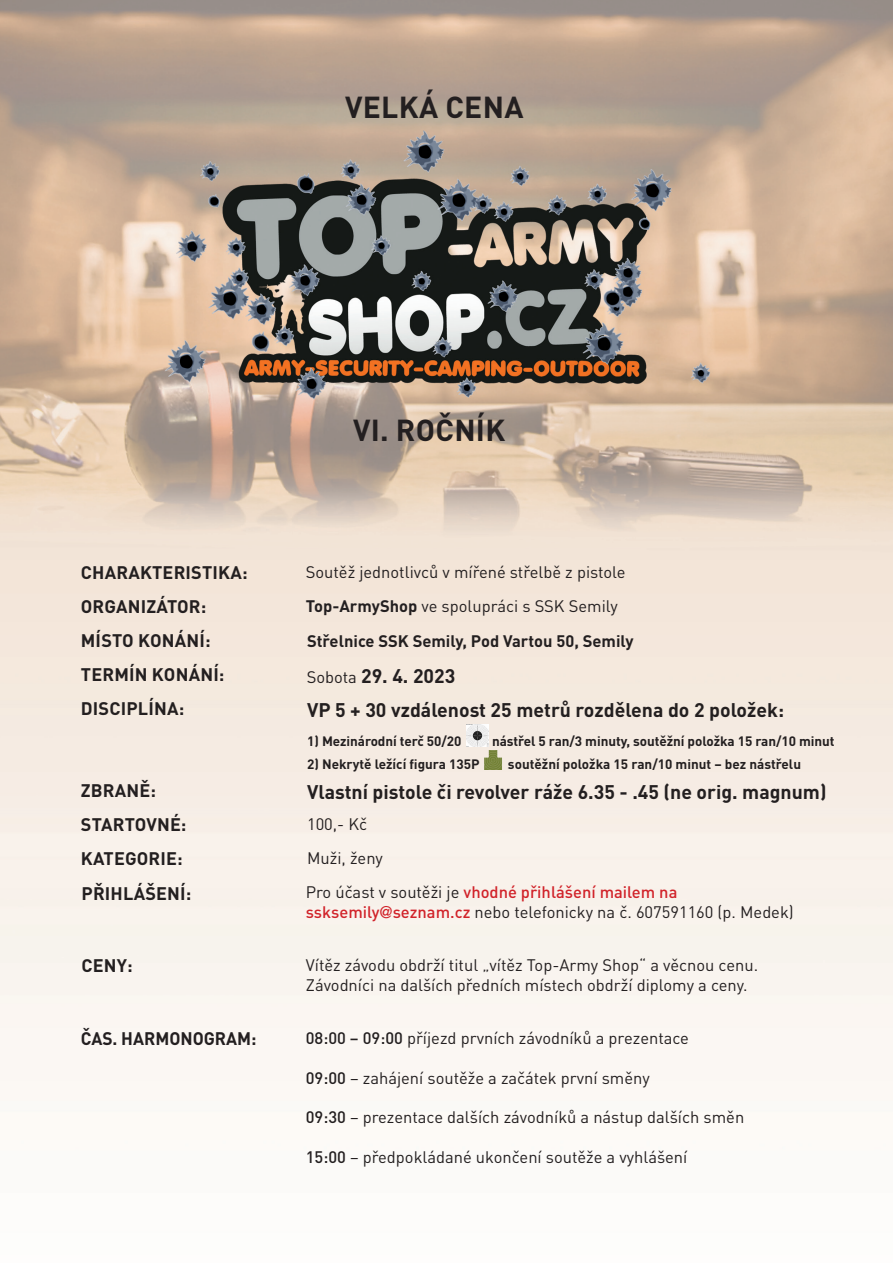
<style>
.page{position:relative;width:893px;height:1263px;background:#fff}
.page>*{position:absolute;margin:0;border:0;box-sizing:border-box;transform-origin:0 0}
.t1{font:700 30px "DIN Pro";letter-spacing:.01em;color:#231f20}
.t2{font:700 19.5px "DIN Pro";color:#231f20}
.t3{font:700 18px "DIN Pro";letter-spacing:.01em;color:#231f20}
.t4{font:700 18px "DIN Pro";letter-spacing:.01em;color:#231f20;scale:.96 1}
.t5{font:16.5px "DIN Pro";color:#231f20}
.t6{font:500 16.5px "DIN Pro";color:#d1232a}
.t7{font:700 16.5px "DIN Pro";color:#231f20}
.t8{font:700 13.5px "DIN Pro";letter-spacing:-.005em;color:#231f20}
.s1{font-weight:700}
.s2{font-weight:400;font-size:16.5px}
.s3{font-weight:400;color:#231f20}
.s4{font-weight:500;color:#d1232a}
.s5{font-family:"Helvetica Neue LT Pro";font-weight:500;color:#d1232a}
.s6{font-weight:500}
</style>
<div class="page">
<img style="left:0;top:0;width:893px;height:1101px">
<img style="left:484px;top:750px;width:18px;height:19px">
<img style="left:467px;top:725px;width:22px;height:22px">
<p class="t1" style="left:345px;top:86px;width:180px">VELKÁ CENA</p>
<p class="t3" style="left:81px;top:561px;width:168px">CHARAKTERISTIKA:</p>
<p class="t3" style="left:81px;top:595px;width:127px">ORGANIZÁTOR:</p>
<p class="t3" style="left:81px;top:629px;width:131px">MÍSTO KONÁNÍ:</p>
<p class="t1" style="left:353px;top:410px;width:154px">VI. ROČNÍK</p>
<p class="t5" style="left:306px;top:561px;width:321px">Soutěž jednotlivců v mířené střelbě z pistole</p>
<p class="t5" style="left:306px;top:595px;width:313px"><span class="s1">Top-ArmyShop</span> ve spolupráci s SSK Semily</p>
<p class="t7" style="left:307px;top:629px;width:328px">Střelnice SSK Semily, Pod Vartou 50, Semily</p>
<p class="t3" style="left:81px;top:663px;width:145px">TERMÍN KONÁNÍ:</p>
<p class="t2" style="left:307px;top:662px;width:150px"><span class="s2">Sobota</span> 29. 4. 2023</p>
<p class="t3" style="left:81px;top:697px;width:105px">DISCIPLÍNA:</p>
<p class="t3" style="left:81px;top:778px;width:77px">ZBRANĚ:</p>
<p class="t3" style="left:81px;top:812px;width:107px">STARTOVNÉ:</p>
<p class="t3" style="left:81px;top:846px;width:103px">KATEGORIE:</p>
<p class="t3" style="left:82px;top:881px;width:111px">PŘIHLÁŠENÍ:</p>
<p class="t3" style="left:82px;top:954px;width:53px">CENY:</p>
<p class="t4" style="left:81px;top:1026px;width:184px">ČAS. HARMONOGRAM:</p>
<p class="t2" style="left:307px;top:696px;width:479px">VP 5 + 30 vzdálenost 25 metrů rozdělena do 2 položek:</p>
<p class="t8" style="left:307px;top:732px;width:156px">1) Mezinárodní terč 50/20</p>
<p class="t8" style="left:492px;top:732px;width:344px">nástřel 5 ran/3 minuty, soutěžní položka 15 ran/10 minut</p>
<p class="t8" style="left:307px;top:755px;width:174px">2) Nekrytě ležící figura 135P</p>
<p class="t8" style="left:508px;top:755px;width:295px">soutěžní položka 15 ran/10 minut – bez nástřelu</p>
<p class="t2" style="left:307px;top:778px;width:521px">Vlastní pistole či revolver ráže 6.35 - .45 (ne orig. magnum)</p>
<p class="t5" style="left:307px;top:813px;width:62px">100,- Kč</p>
<p class="t5" style="left:307px;top:847px;width:77px">Muži, ženy</p>
<p class="t6" style="left:306px;top:881px;width:373px"><span class="s3">Pro účast v soutěži je</span> vhodné přihlášení mailem na</p>
<p class="t5" style="left:306px;top:901px;width:489px"><span class="s4">ssksemily</span><span class="s5">@</span><span class="s4">seznam.cz</span> nebo telefonicky na č. 607591160 (p. Medek)</p>
<p class="t5" style="left:306px;top:954px;width:454px">Vítěz závodu obdrží titul „vítěz Top-Army Shop“ a věcnou cenu.</p>
<p class="t5" style="left:306px;top:974px;width:443px">Závodníci na dalších předních místech obdrží diplomy a ceny.</p>
<p class="t5" style="left:306px;top:1027px;width:385px"><span class="s6">08:00 – 09:00</span> příjezd prvních závodníků a prezentace</p>
<p class="t5" style="left:306px;top:1066px;width:346px"><span class="s6">09:00</span> – zahájení soutěže a začátek první směny</p>
<p class="t5" style="left:306px;top:1106px;width:440px"><span class="s6">09:30</span> – prezentace dalších závodníků a nástup dalších směn</p>
<p class="t5" style="left:306px;top:1146px;width:383px"><span class="s6">15:00</span> – předpokládané ukončení soutěže a vyhlášení</p>
</div>
